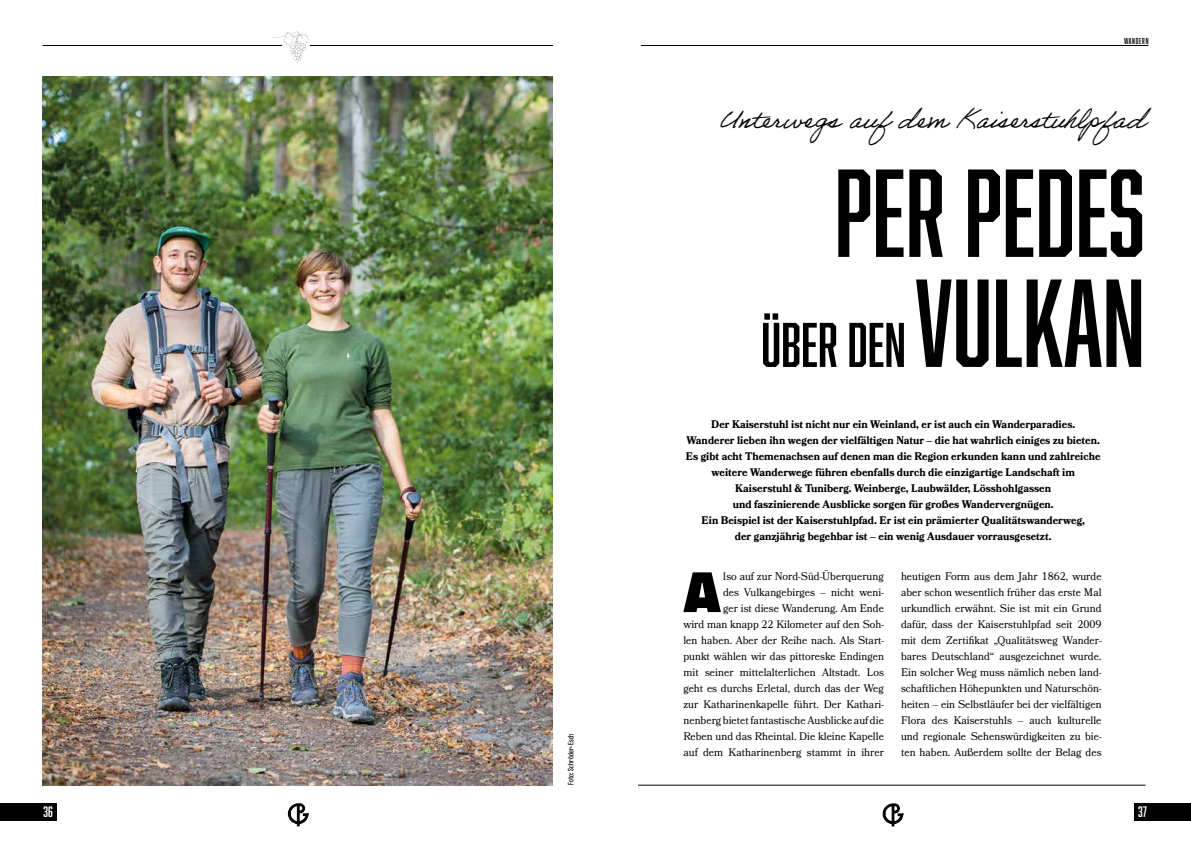
<style>
.page{position:relative;width:1191px;height:842px;background:#fff}
.page>*{position:absolute;margin:0;border:0;box-sizing:border-box;transform-origin:0 0}
.t1{font:115px "Abolition";color:#000}
.t2{font:58px "Abolition";color:#000}
.t3{font:56.7px "Alfarn";color:#000;scale:.95 1}
.t4{font:26px "Adobe Handwriting Ernie";color:#000}
.t5{font:14px "Abolition";color:#fff}
.t6{font:11px/16px "Bookmania";color:#000;text-align:right;scale:.95 1}
.t7{font:700 11px/16px "Bookmania";color:#000;text-align:center;scale:.95 1}
.t8{font:500 8px "Antarctican Headline";letter-spacing:.02em;color:#000;scale:.95 1}
.t9{font:8px "Abolition";letter-spacing:.1em;color:#000;scale:.95 1}
.s1{font-size:115px}
</style>
<div class="page">
<div style="left:1134px;top:803px;width:57px;height:18px;background:#000"></div>
<hr style="left:43px;top:785px;width:507px;height:1px;background:#000">
<hr style="left:638px;top:785px;width:507px;height:1px;background:#000">
<hr style="left:43px;top:45px;width:239px;height:1px;background:#000">
<svg style="left:272px;top:32px;width:38px;height:30px"></svg>
<hr style="left:310px;top:45px;width:243px;height:1px;background:#000">
<div style="left:0;top:803px;width:57px;height:18px;background:#000"></div>
<svg style="left:288px;top:803px;width:20px;height:23px"></svg>
<svg style="left:882px;top:803px;width:21px;height:23px"></svg>
<hr style="left:641px;top:45px;width:507px;height:1px;background:#000">
<img style="left:43px;top:76px;width:510px;height:709px">
<p class="t9" style="left:1124px;top:36px;width:27px">WANDERN</p>
<h3 class="t4" style="left:719px;top:104px;width:427px">Unterwegs auf dem Kaiserstuhlpfad</h3>
<h1 class="t1" style="left:834px;top:146px;width:312px">PER PEDES</h1>
<h2 class="t2" style="left:761px;top:311px;width:385px">ÜBER DEN <span class="s1">VULKAN</span></h2>
<p class="t8" style="left:565px;top:785px;width:55px;rotate:-90deg">Foto: Schröder-Esch</p>
<p class="t7" style="left:686px;top:416px;width:438px">Der Kaiserstuhl ist nicht nur ein Weinland, er ist auch ein Wanderparadies.<br>Wanderer lieben ihn wegen der vielfältigen Natur – die hat wahrlich einiges zu bieten.<br>Es gibt acht Themenachsen auf denen man die Region erkunden kann und zahlreiche weitere Wanderwege führen ebenfalls durch die einzigartige Landschaft im Kaiserstuhl &amp; Tuniberg. Weinberge, Laubwälder, Lösshohlgassen<br>und faszinierende Ausblicke sorgen für großes Wandervergnügen.<br>Ein Beispiel ist der Kaiserstuhlpfad. Er ist ein prämierter Qualitätswanderweg,<br>der ganzjährig begehbar ist – ein wenig Ausdauer vorrausgesetzt.</p>
<p class="t6" style="left:683px;top:568px;width:213px">lso auf zur Nord-Süd-Überquerung<br>des Vulkangebirges – nicht weni-<br>ger ist diese Wanderung. Am Ende<br>wird man knapp 22 Kilometer auf den Soh&shy;len haben. Aber der Reihe nach. Als Start&shy;punkt wählen wir das pittoreske Endingen mit seiner mittelalterlichen Altstadt. Los geht es durchs Erletal, durch das der Weg zur Katharinenkapelle führt. Der Kathari&shy;nenberg bietet fantastische Ausblicke auf die Reben und das Rheintal. Die kleine Kapelle auf dem Katharinenberg stammt in ihrer</p>
<p class="t6" style="left:901px;top:568px;width:213px;text-align:justify">heutigen Form aus dem Jahr 1862, wurde aber schon wesentlich früher das erste Mal urkundlich erwähnt. Sie ist mit ein Grund dafür, dass der Kaiserstuhlpfad seit 2009 mit dem Zertifikat „Qualitätsweg Wander&shy;bares Deutschland“ ausgezeichnet wurde.<br>Ein solcher Weg muss nämlich neben land&shy;schaftlichen Höhepunkten und Naturschön&shy;heiten – ein Selbstläufer bei der vielfältigen Flora des Kaiserstuhls – auch kulturelle und regionale Sehenswürdigkeiten zu bie&shy;ten haben. Außerdem sollte der Belag des</p>
<h3 class="t3" style="left:683px;top:558px;width:41px">A</h3>
<p class="t5" style="left:43px;top:803px;width:11px">36</p>
<p class="t5" style="left:1138px;top:803px;width:10px">37</p>
</div>
